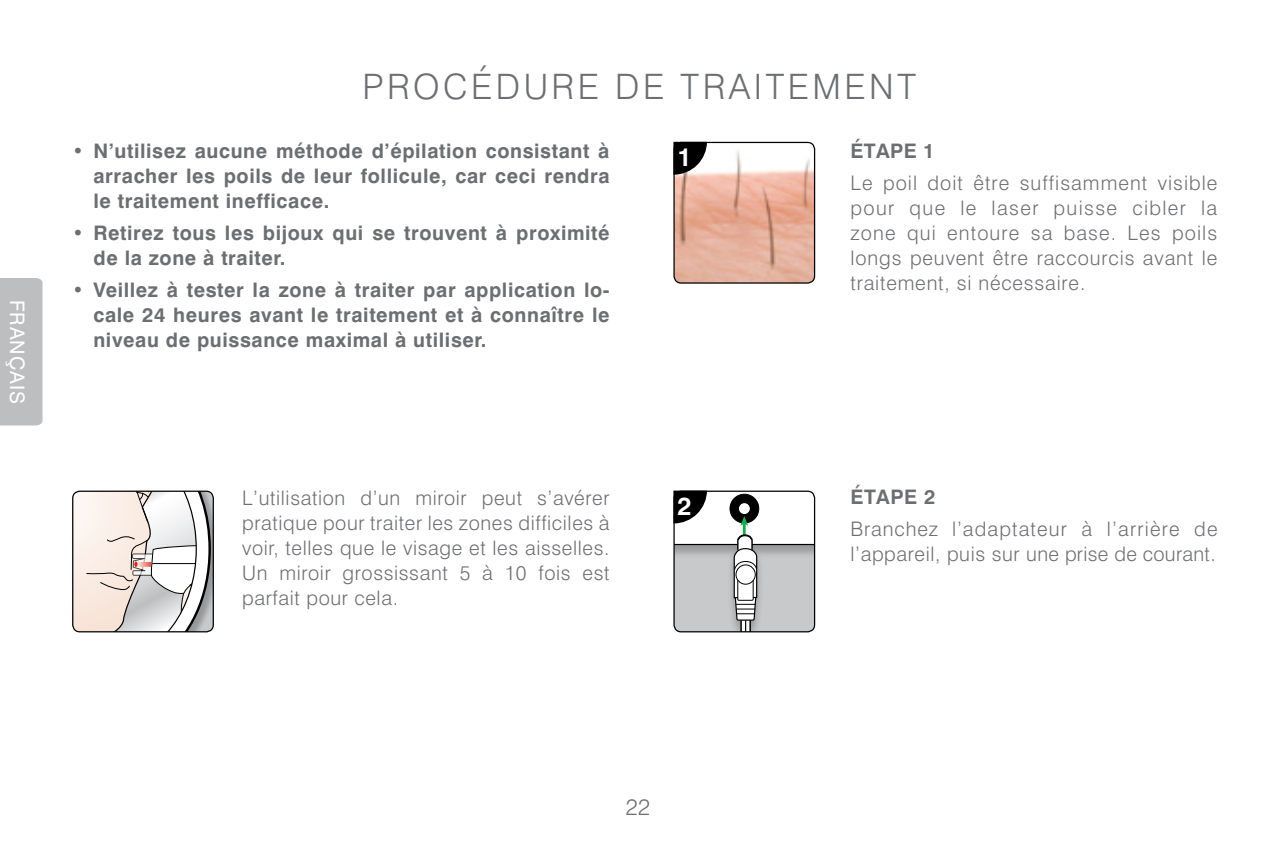
<style>
.page{position:relative;width:1276px;height:851px;background:#fff}
.page>*{position:absolute;margin:0;border:0;box-sizing:border-box;transform-origin:0 0}
.t1{font:300 35px "Swiss 721 BT";letter-spacing:.1em;color:#6d6e71}
.t2{font:700 25px "Swiss 721 BT";color:#fff}
.t3{font:300 22.5px "Swiss 721 BT";color:#6d6e71}
.t4{font:300 20px/25px "Swiss 721 BT";letter-spacing:.03em;color:#6d6e71;text-align:justify}
.t5{font:700 20px/25px "Swiss 721 BT";letter-spacing:.03em;color:#6d6e71;text-align:justify}
.t6{font:20px "Swiss 721 BT";letter-spacing:.05em;color:#fff}
</style>
<div class="page">
<div style="left:0;top:278px;width:43px;height:147px;background:#bcbec0"></div>
<img style="left:674px;top:142px;width:140px;height:141px">
<div style="left:673px;top:142px;width:142px;height:141px;border:1px solid #000;border-radius:7px"></div>
<svg style="left:673px;top:142px;width:34px;height:33px"></svg>
<svg style="left:673px;top:490px;width:141px;height:141px"></svg>
<svg style="left:73px;top:492px;width:139px;height:139px"></svg>
<hr style="left:152px;top:563px;width:44px;height:1px;background:#000">
<div style="left:72px;top:490px;width:142px;height:142px;border:1px solid #000;border-radius:7px"></div>
<p class="t6" style="left:29px;top:299px;width:106px;rotate:90deg">FRANÇAIS</p>
<h1 class="t1" style="left:362px;top:65px;width:555px">PROCÉDURE DE TRAITEMENT</h1>
<p class="t5" style="left:93px;top:138px;width:518px;text-indent:-21px">• N’utilisez aucune méthode d’épilation consistant à arracher les poils de leur follicule, car ceci rendra le traitement inefficace.</p>
<p class="t5" style="left:93px;top:220px;width:517px;text-indent:-21px">• Retirez tous les bijoux qui se trouvent à proximité de la zone à traiter.</p>
<p class="t5" style="left:93px;top:277px;width:518px;text-indent:-21px">• Veillez à tester la zone à traiter par application lo&shy;cale 24 heures avant le traitement et à connaître le niveau de puissance maximal à utiliser.</p>
<p class="t4" style="left:242px;top:485px;width:369px">L’utilisation d’un miroir peut s’avérer pratique pour traiter les zones difficiles à voir, telles que le visage et les aisselles.<br>Un miroir grossissant 5 à 10 fois est parfait pour cela.</p>
<p class="t2" style="left:677px;top:142px;width:16px">1</p>
<p class="t2" style="left:677px;top:490px;width:16px">2</p>
<p class="t5" style="left:850px;top:138px;width:85px">Étape 1</p>
<p class="t4" style="left:850px;top:170px;width:368px">Le poil doit être suffisamment visible pour que le laser puisse cibler la zone qui entoure sa base. Les poils longs peuvent être raccourcis avant le traitement, si nécessaire.</p>
<p class="t5" style="left:850px;top:484px;width:86px">ÉTAPE 2</p>
<p class="t4" style="left:850px;top:516px;width:368px">Branchez l’adaptateur à l’arrière de l’appareil, puis sur une prise de courant.</p>
<p class="t3" style="left:626px;top:793px;width:26px">22</p>
</div>
